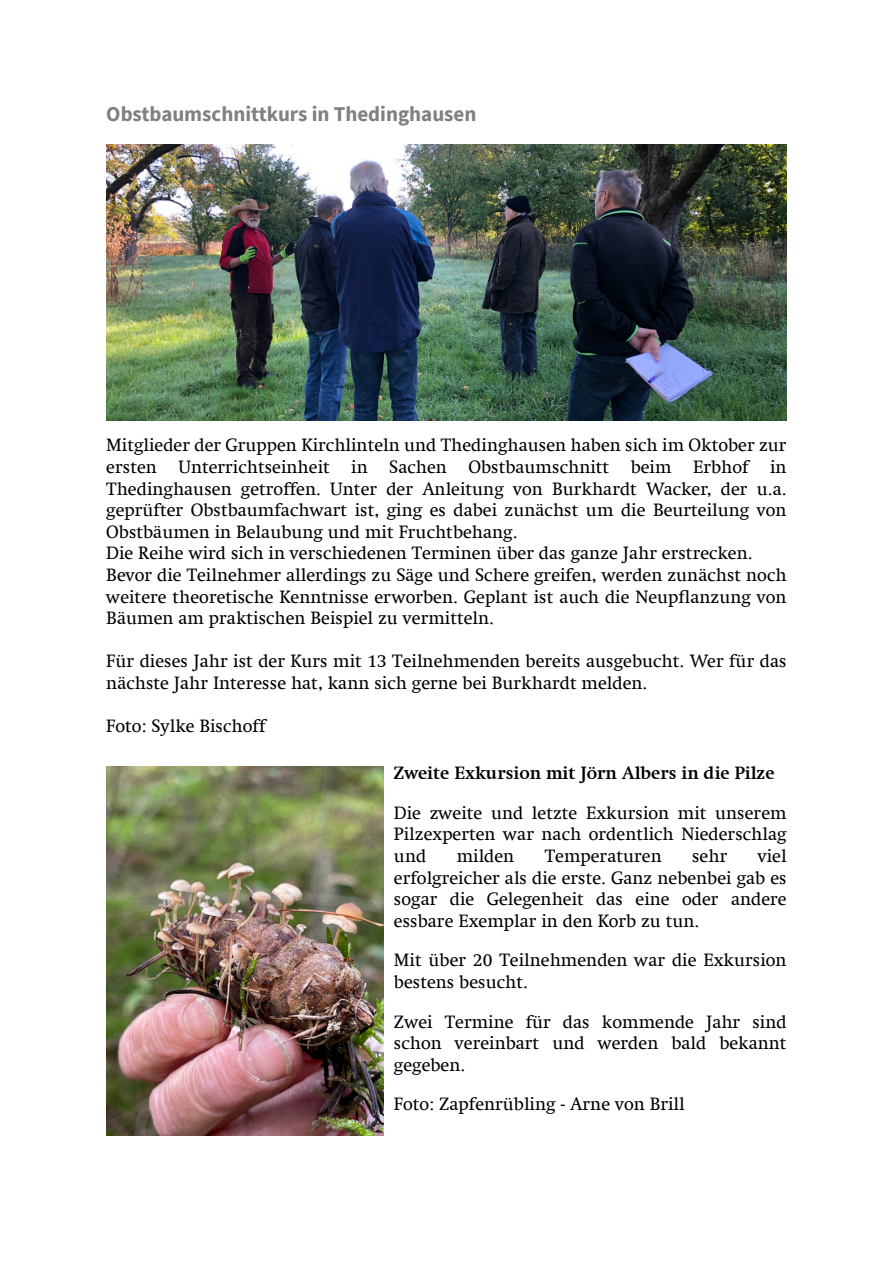
<style>
.page{position:relative;width:893px;height:1263px;background:#fff}
.page>*{position:absolute;margin:0;border:0;box-sizing:border-box;transform-origin:0 0}
.t1{font:700 21px "Source Sans Pro";color:#808080}
.t2{font:18px/21.6px "Swift Com";color:#000}
.t3{font:700 18px "Swift Com";color:#000}
</style>
<div class="page">
<img style="left:106px;top:145px;width:681px;height:276px">
<img style="left:106px;top:766px;width:277px;height:369px">
<p class="t1" style="left:106px;top:105px;width:372px">Obstbaumschnittkurs in Thedinghausen</p>
<p class="t2" style="left:106px;top:437px;width:682px">Mitglieder der Gruppen Kirchlinteln und Thedinghausen haben sich im Oktober zur ersten Unterrichtseinheit in Sachen Obstbaumschnitt beim Erbhof in Thedinghausen getroffen. Unter der Anleitung von Burkhardt Wacker, der u.a. geprüfter Obstbaumfachwart ist, ging es dabei zunächst um die Beurteilung von Obstbäumen in Belaubung und mit Fruchtbehang.<br>Die Reihe wird sich in verschiedenen Terminen über das ganze Jahr erstrecken.<br>Bevor die Teilnehmer allerdings zu Säge und Schere greifen, werden zunächst noch weitere theoretische Kenntnisse erworben. Geplant ist auch die Neupflanzung von Bäumen am praktischen Beispiel zu vermitteln.</p>
<p class="t2" style="left:106px;top:653px;width:682px">Für dieses Jahr ist der Kurs mit 13 Teilnehmenden bereits ausgebucht. Wer für das nächste Jahr Interesse hat, kann sich gerne bei Burkhardt melden.</p>
<p class="t2" style="left:106px;top:717px;width:161px">Foto: Sylke Bischoff</p>
<p class="t3" style="left:394px;top:766px;width:382px">Zweite Exkursion mit Jörn Albers in die Pilze</p>
<p class="t2" style="left:394px;top:804px;width:394px;text-align:justify">Die zweite und letzte Exkursion mit unserem Pilzexperten war nach ordentlich Niederschlag und</p>
<p class="t2" style="left:394px;top:847px;width:394px;text-align:justify;text-indent:364px">viel erfolgreicher als die erste. Ganz nebenbei gab es sogar die Gelegenheit das eine oder andere essbare Exemplar in den Korb zu tun.</p>
<p class="t2" style="left:394px;top:952px;width:394px">Mit über 20 Teilnehmenden war die Exkursion bestens besucht.</p>
<p class="t2" style="left:394px;top:1013px;width:394px;text-align:justify">Zwei Termine für das kommende Jahr sind schon vereinbart und werden bald bekannt gegeben.</p>
<p class="t2" style="left:394px;top:1096px;width:292px">Foto: Zapfenrübling - Arne von Brill</p>
<p class="t2" style="left:457px;top:847px;width:59px">milden</p>
<p class="t2" style="left:545px;top:847px;width:118px">Temperaturen</p>
<p class="t2" style="left:692px;top:847px;width:37px">sehr</p>
</div>
